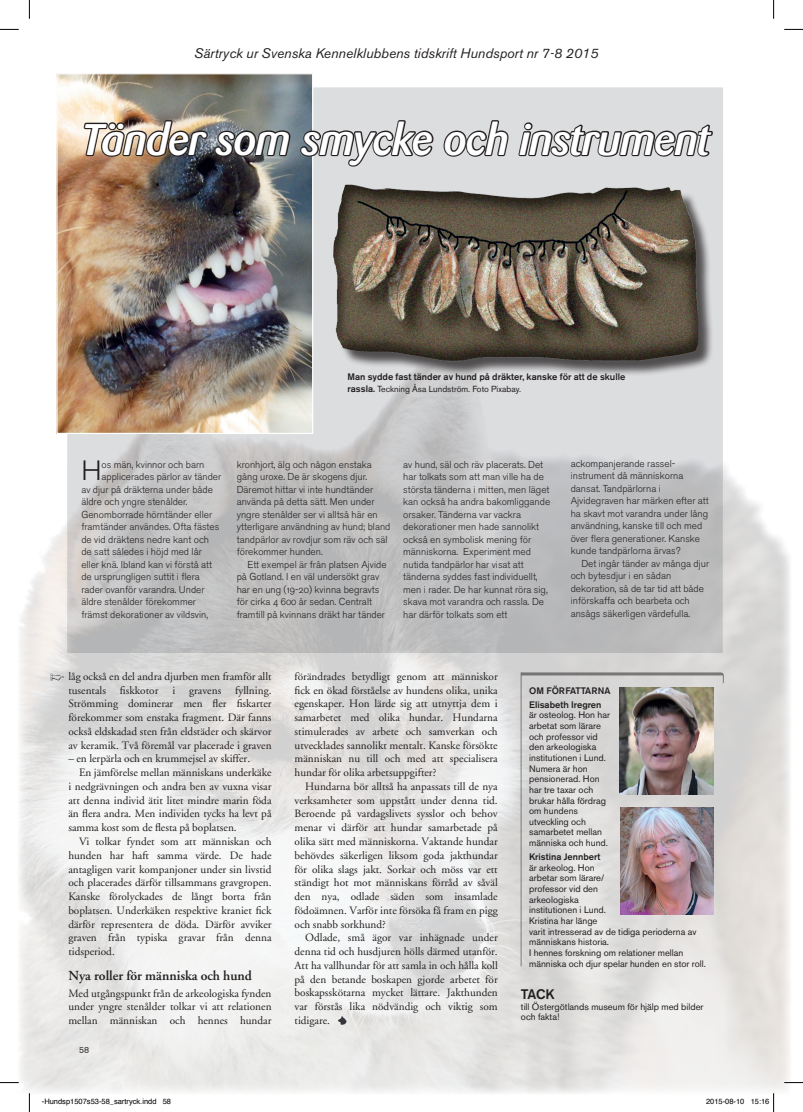
<style>
.page{position:relative;width:803px;height:1112px;background:#fff}
.page>*{position:absolute;margin:0;border:0;box-sizing:border-box;transform-origin:0 0}
.t1{font:italic 500 43.75px "Barmeno BQ";letter-spacing:-.01em;color:#fff}
.t2{font:27.75px "Akzidenz Grotesk BE Light Os F";color:#231f20}
.t3{font:italic 13.75px "Akzidenz Grotesk BE";color:#231f20}
.t4{font:600 13.75px "MB Garamond";color:#231f20}
.t5{font:500 13.75px "Akzidenz Grotesk BE";color:#231f20}
.t6{font:11.25px/13.8px "MB Garamond";color:#231f20;text-align:justify}
.t7{font:10px/12.5px "Akzidenz Grotesk BE Light Os F";color:#231f20}
.t8{font:9.38px/10.6px "Akzidenz Grotesk BE";color:#231f20}
.t9{font:500 9.38px/14.1px "Akzidenz Grotesk BE";color:#231f20}
.t10{font:8.75px "Akzidenz Grotesk BE";color:#231f20}
.t11{font:7.5px "Helvetica";color:#000}
.s1{font-weight:500;font-size:9.38px}
</style>
<div class="page">
<div style="left:313px;top:87px;width:410px;height:277px;background:#dcdddf"></div>
<img style="left:18px;top:364px;width:773px;height:730px">
<hr style="left:521px;top:672px;width:1px;height:294px;background:#231f20">
<svg style="left:521px;top:672px;width:203px;height:11px;background:#bcbaba"></svg>
<img style="left:620px;top:807px;width:93px;height:107px">
<img style="left:620px;top:686px;width:93px;height:108px">
<svg style="left:338px;top:1015px;width:9px;height:9px"></svg>
<svg style="left:51px;top:673px;width:13px;height:8px"></svg>
<div style="left:335px;top:186px;width:379px;height:190px;background:#231f20;opacity:.75"></div>
<div style="left:324px;top:180px;width:375px;height:186px;background:#231f20;opacity:.5"></div>
<img style="left:58px;top:75px;width:253px;height:357px">
<div style="left:56px;top:73px;width:257px;height:361px;border:1px solid #fff"></div>
<img style="left:83px;top:119px;width:209px;height:59px">
<svg style="left:299px;top:119px;width:136px;height:59px;background:#a5a6a9"></svg>
<svg style="left:442px;top:119px;width:68px;height:39px;background:#9e9e9f"></svg>
<svg style="left:517px;top:121px;width:197px;height:57px;background:#b0afb1"></svg>
<svg style="left:0;top:29px;width:19px;height:1px"></svg>
<svg style="left:784px;top:29px;width:19px;height:1px"></svg>
<svg style="left:0;top:1081px;width:19px;height:2px"></svg>
<svg style="left:784px;top:1081px;width:19px;height:2px"></svg>
<svg style="left:29px;top:0;width:1px;height:19px"></svg>
<svg style="left:29px;top:1092px;width:1px;height:19px"></svg>
<svg style="left:773px;top:0;width:1px;height:19px"></svg>
<svg style="left:751px;top:1092px;width:23px;height:19px"></svg>
<p class="t3" style="left:194px;top:45px;width:406px">Särtryck ur Svenska Kennelklubbens tidskrift Hundsport nr 7-8 2015</p>
<h1 class="t1" style="left:81px;top:114px;width:630px">Tänder som smycke och instrument</h1>
<p class="t9" style="left:347px;top:369px;width:279px">Man sydde fast tänder av hund på dräkter, kanske för att de skulle</p>
<p class="t10" style="left:347px;top:384px;width:175px"><span class="s1">rassla.</span> Teckning Åsa Lundström. Foto Pixabay.</p>
<h2 class="t2" style="left:81px;top:455px;width:17px">H</h2>
<p class="t7" style="left:102px;top:458px;width:104px">os män, kvinnor och barn</p>
<p class="t7" style="left:102px;top:470px;width:121px">applicerades pärlor av tänder</p>
<p class="t7" style="left:81px;top:483px;width:133px">av djur på dräkterna under både</p>
<p class="t7" style="left:81px;top:495px;width:108px">äldre och yngre stenålder.</p>
<p class="t7" style="left:81px;top:508px;width:132px">Genomborrade hörntänder eller</p>
<p class="t7" style="left:81px;top:520px;width:139px">framtänder användes. Ofta fästes</p>
<p class="t7" style="left:81px;top:533px;width:129px">de vid dräktens nedre kant och</p>
<p class="t7" style="left:81px;top:545px;width:122px">de satt således i höjd med lår</p>
<p class="t7" style="left:81px;top:558px;width:132px">eller knä. I bland kan vi förstå att</p>
<p class="t7" style="left:81px;top:570px;width:120px">de ursprungligen suttit i flera</p>
<p class="t7" style="left:81px;top:583px;width:125px">rader ovanför varandra. U nder</p>
<p class="t7" style="left:81px;top:595px;width:116px">äldre stenålder förekommer</p>
<p class="t7" style="left:81px;top:608px;width:128px">främst dekorationer av vildsvin,</p>
<p class="t7" style="left:237px;top:458px;width:155px">kronhjort, älg och någon enstaka gång uroxe. De är skogens djur.<br>Däremot hittar vi inte hundtänder använda på detta sätt. M en under yngre stenålder ser vi alltså här en ytterligare användning av hund; bland tandpärlor av rovdjur som räv och säl förekommer hunden.</p>
<p class="t7" style="left:237px;top:558px;width:151px;text-indent:11px">Ett exempel är från platsen Ajvide på Gotland. I en väl undersökt grav har en ung (19-20) kvinna begravts för cirka 4 600 år sedan. Centralt framtill på kvinnans dräkt har tänder</p>
<p class="t7" style="left:403px;top:458px;width:148px">av hund, säl och räv placerats. Det har tolkats som att man ville ha de största tänderna i mitten, men läget kan också ha andra bakomliggande orsaker. Tänderna var vackra dekorationer men hade sannolikt också en symbolisk mening för människorna. Experiment med nutida tandpärlor har visat att tänderna syddes fast individuellt, men i rader. De har kunnat röra sig, skava mot varandra och rassla. De har därför tolkats som ett</p>
<p class="t7" style="left:571px;top:457px;width:140px">ackompanjerande rassel&shy;instrument då människorna dansat. Tandpärlorna i<br>Ajvidegraven har märken efter att ha skavt mot varandra under lång användning, kanske till och med över flera generationer. Kanske kunde tandpärlorna ärvas?</p>
<p class="t7" style="left:571px;top:557px;width:140px;text-indent:11px">Det ingår tänder av många djur och bytesdjur i en sådan dekoration, så de tar tid att både införskaffa och bearbeta och ansågs säkerligen värdefulla.</p>
<p class="t6" style="left:68px;top:669px;width:205px">låg också en del andra djurben men framför allt tusentals fiskkotor i gravens fyllning.<br>Strömming dominerar men fler fiskarter förekommer som enstaka fragment. Där fanns också eldskadad sten från eldstäder och skärvor av keramik. Två föremål var placerade i graven</p>
<p class="t6" style="left:68px;top:752px;width:183px">– en lerpärla och en krummejsel av skiffer.</p>
<p class="t6" style="left:79px;top:765px;width:194px">En jämförelse mellan människans underkäke</p>
<p class="t6" style="left:68px;top:779px;width:205px">i nedgrävningen och andra ben av vuxna visar</p>
<p class="t6" style="left:68px;top:793px;width:205px">att denna individ ätit litet mindre marin föda</p>
<p class="t6" style="left:68px;top:807px;width:205px">än flera andra. Men individen tycks ha levt på</p>
<p class="t6" style="left:68px;top:820px;width:170px">samma kost som de flesta på boplatsen.</p>
<p class="t6" style="left:79px;top:834px;width:194px">Vi tolkar fyndet som att människan och</p>
<p class="t6" style="left:68px;top:848px;width:205px">hunden har haft samma värde. De hade</p>
<p class="t6" style="left:68px;top:862px;width:205px">antagligen varit kompanjoner under sin livstid</p>
<p class="t6" style="left:68px;top:875px;width:205px">och placerades därför tillsammans gravgropen.</p>
<p class="t6" style="left:68px;top:889px;width:205px">Kanske förolyckades de långt borta från</p>
<p class="t6" style="left:68px;top:903px;width:205px">boplatsen. Underkäken respektive kraniet fick</p>
<p class="t6" style="left:68px;top:917px;width:205px">därför representera de döda. Därför avviker</p>
<p class="t6" style="left:68px;top:930px;width:205px">graven från typiska gravar från denna</p>
<p class="t6" style="left:68px;top:944px;width:48px">tidsperiod.</p>
<p class="t4" style="left:68px;top:968px;width:185px">Nya roller för människa och hund</p>
<p class="t6" style="left:68px;top:986px;width:205px">Med utgångspunkt från de arkeologiska fynden under yngre stenålder tolkar vi att relationen mellan människan och hennes hundar</p>
<p class="t10" style="left:79px;top:1043px;width:12px">58</p>
<p class="t6" style="left:295px;top:669px;width:205px">förändrades betydligt genom att människor fick en ökad förståelse av hundens olika, unika egenskaper. Hon lärde sig att utnyttja dem i samarbetet med olika hundar. Hundarna stimulerades av arbete och samverkan och utvecklades sannolikt mentalt. Kanske försökte människan nu till och med att specialisera hundar för olika arbetsuppgifter?</p>
<p class="t6" style="left:295px;top:779px;width:205px;text-indent:11px">Hundarna bör alltså ha anpassats till de nya verksamheter som uppstått under denna tid.<br>Beroende på vardagslivets sysslor och behov menar vi därför att hundar samarbetade på olika sätt med människorna. Vaktande hundar behövdes säkerligen liksom goda jakthundar för olika slags jakt. Sorkar och möss var ett ständigt hot mot människans förråd av såväl den nya, odlade säden som insamlade födoämnen. Varför inte försöka få fram en pigg och snabb sorkhund?</p>
<p class="t6" style="left:295px;top:930px;width:205px;text-indent:11px">Odlade, små ägor var inhägnade under denna tid och husdjuren hölls därmed utanför.<br>Att ha vallhundar för att samla in och hålla koll på den betande boskapen gjorde arbetet för boskapsskötarna mycket lättare. Jakthunden var förstås lika nödvändig och viktig som tidigare.</p>
<p class="t9" style="left:529px;top:683px;width:74px">Om författarna<br>Elisabeth Iregren</p>
<p class="t8" style="left:529px;top:709px;width:82px">är osteolog. Hon har arbetat som lärare och professor vid den arkeologiska institutionen i Lund.<br>Numera är hon pensionerad. Hon har tre taxar och brukar hålla fördrag om hundens utveckling och samarbetet mellan människa och hund.</p>
<p class="t9" style="left:529px;top:849px;width:73px">Kristina Jennbert</p>
<p class="t8" style="left:529px;top:862px;width:178px">är arkeolog. Hon<br>arbetar som lärare/<br>professor vid den<br>arkeologiska<br>institutionen i Lund.<br>Kristina har länge<br>varit intresserad av de tidiga perioderna av människans historia.<br>I hennes forskning om relationer mellan människa och djur spelar hunden en stor roll.</p>
<p class="t5" style="left:521px;top:985px;width:17px">Tack</p>
<p class="t8" style="left:521px;top:1000px;width:184px">till Östergötlands museum för hjälp med bilder och fakta!</p>
<p class="t11" style="left:42px;top:1095px;width:131px">-Hundsp1507s53-58_sartryck.indd 58</p>
<p class="t11" style="left:706px;top:1095px;width:65px">2015-08-10 15:16</p>
</div>
